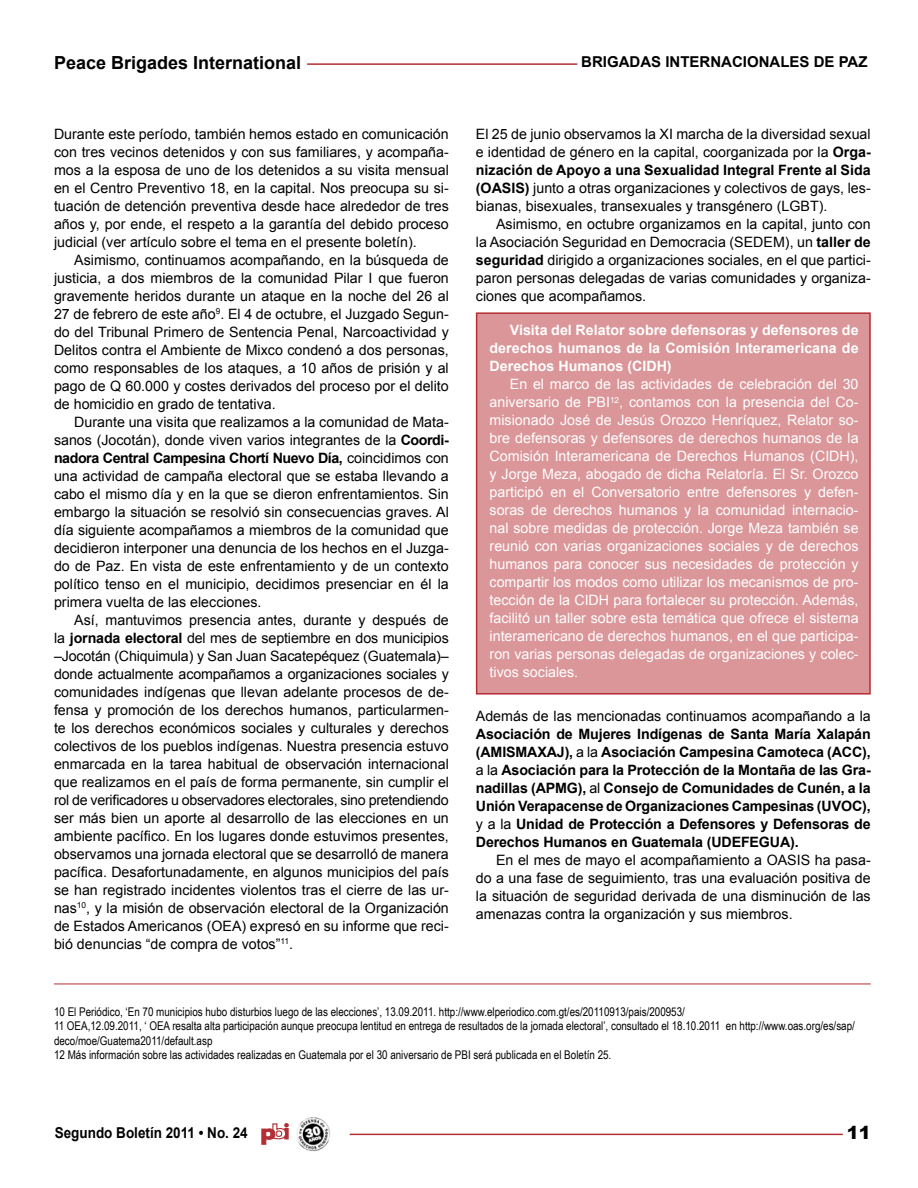
<style>
.page{position:relative;width:918px;height:1188px;background:#fff}
.page>*{position:absolute;margin:0;border:0;box-sizing:border-box;transform-origin:0 0}
.t1{font:700 18px "Arial";color:#000}
.t2{font:900 18px "Arial";color:#000}
.t3{font:700 15px "Arial";color:#000}
.t4{font:700 15px "Arial";color:#000;scale:.9 1}
.t5{font:14.25px/18px "Arial";color:#000;text-align:justify}
.t6{font:14.25px/18px "Arial";color:#fff;text-align:justify}
.t7{font:700 14.25px/18px "Arial";letter-spacing:-.01em;color:#000;text-align:justify}
.t8{font:700 14.25px/18px "Arial";color:#fff;text-align:justify}
.t9{font:12px/14.4px "Arial Narrow";color:#000}
.s1{font-weight:700}
.s2{font-weight:400}
</style>
<div class="page">
<hr style="left:350px;top:1134px;width:493px;height:1px;background:#b42e34">
<svg style="left:261px;top:1123px;width:27px;height:22px"></svg>
<hr style="left:307px;top:63px;width:270px;height:2px;background:#b42e34">
<img style="left:296px;top:1117px;width:35px;height:34px">
<div style="left:477px;top:313px;width:393px;height:381px;background:#da9699"></div>
<div style="left:476px;top:312px;width:395px;height:383px;border:2px solid #b42e34"></div>
<hr style="left:54px;top:984px;width:817px;height:1px;background:#b42e34">
<p class="t1" style="left:54px;top:53px;width:249px">Peace Brigades International</p>
<p class="t3" style="left:581px;top:54px;width:288px">BRIGADAS INTERNACIONALES DE PAZ</p>
<p class="t5" style="left:54px;top:125px;width:396px">Durante este período, también hemos estado en comunicación con tres vecinos detenidos y con sus familiares, y acompaña&shy;mos a la esposa de uno de los detenidos a su visita mensual en el Centro Preventivo 18, en la capital. Nos preocupa su si&shy;tuación de detención preventiva desde hace alrededor de tres años y, por ende, el respeto a la garantía del debido proceso judicial (ver artículo sobre el tema en el presente boletín).</p>
<p class="t5" style="left:54px;top:251px;width:396px;text-indent:20px">Asimismo, continuamos acompañando, en la búsqueda de justicia, a dos miembros de la comunidad Pilar I que fueron gravemente heridos durante un ataque en la noche del 26 al 27 de febrero de este año<sup>9</sup>. El 4 de octubre, el Juzgado Segun&shy;do del Tribunal Primero de Sentencia Penal, Narcoactividad y Delitos contra el Ambiente de Mixco condenó a dos personas, como responsables de los ataques, a 10 años de prisión y al pago de Q 60.000 y costes derivados del proceso por el delito de homicidio en grado de tentativa.</p>
<p class="t5" style="left:54px;top:413px;width:396px;text-indent:20px">Durante una visita que realizamos a la comunidad de Mata&shy;sanos (Jocotán), donde viven varios integrantes de la <span class="s1">Coordi&shy;nadora Central Campesina Chortí Nuevo Día,</span> coincidimos con una actividad de campaña electoral que se estaba llevando a cabo el mismo día y en la que se dieron enfrentamientos. Sin embargo la situación se resolvió sin consecuencias graves. Al día siguiente acompañamos a miembros de la comunidad que decidieron interponer una denuncia de los hechos en el Juzga&shy;do de Paz. En vista de este enfrentamiento y de un contexto político tenso en el municipio, decidimos presenciar en él la primera vuelta de las elecciones.</p>
<p class="t5" style="left:54px;top:611px;width:396px;text-indent:20px">Así, mantuvimos presencia antes, durante y después de la <span class="s1">jornada electoral</span> del mes de septiembre en dos municipios –Jocotán (Chiquimula) y San Juan Sacatepéquez (Guatemala)– donde actualmente acompañamos a organizaciones sociales y comunidades indígenas que llevan adelante procesos de de&shy;fensa y promoción de los derechos humanos, particularmen&shy;te los derechos económicos sociales y culturales y derechos colectivos de los pueblos indígenas. Nuestra presencia estuvo enmarcada en la tarea habitual de observación internacional que realizamos en el país de forma permanente, sin cumplir el rol de verificadores u observadores electorales, sino pretendiendo ser más bien un aporte al desarrollo de las elecciones en un ambiente pacífico. En los lugares donde estuvimos presentes, observamos una jornada electoral que se desarrolló de manera pacífica. Desafortunadamente, en algunos municipios del país se han registrado incidentes violentos tras el cierre de las ur&shy;nas<sup>10</sup>, y la misión de observación electoral de la Organización de Estados Americanos (OEA) expresó en su informe que reci&shy;bió denuncias “de compra de votos”<sup>11</sup>.</p>
<p class="t5" style="left:476px;top:125px;width:396px">El 25 de junio observamos la XI marcha de la diversidad sexual e identidad de género en la capital, coorganizada por la <span class="s1">Orga&shy;nización de Apoyo a una Sexualidad Integral Frente al Sida (OASIS)</span> junto a otras organizaciones y colectivos de gays, les&shy;bianas, bisexuales, transexuales y transgénero (LGBT).</p>
<p class="t5" style="left:476px;top:215px;width:396px;text-indent:20px">Asimismo, en octubre organizamos en la capital, junto con la Asociación Seguridad en Democracia (SEDEM), un <span class="s1">taller de seguridad</span> dirigido a organizaciones sociales, en el que partici&shy;paron personas delegadas de varias comunidades y organiza&shy;ciones que acompañamos.</p>
<p class="t8" style="left:490px;top:321px;width:371px;text-indent:20px">Visita del Relator sobre defensoras y defensores de derechos humanos de la Comisión Interamericana de Derechos Humanos (CIDH)</p>
<p class="t6" style="left:490px;top:375px;width:371px;text-indent:20px">En el marco de las actividades de celebración del 30 aniversario de PBI<sup>12</sup>, contamos con la presencia del Co&shy;misionado José de Jesús Orozco Henríquez, Relator so&shy;bre defensoras y defensores de derechos humanos de la Comisión Interamericana de Derechos Humanos (CIDH), y Jorge Meza, abogado de dicha Relatoría. El Sr. Orozco participó en el Conversatorio entre defensores y defen&shy;soras de derechos humanos y la comunidad internacio&shy;nal sobre medidas de protección. Jorge Meza también se reunió con varias organizaciones sociales y de derechos humanos para conocer sus necesidades de protección y compartir los modos como utilizar los mecanismos de pro&shy;tección de la CIDH para fortalecer su protección. Además, facilitó un taller sobre esta temática que ofrece el sistema interamericano de derechos humanos, en el que participa&shy;ron varias personas delegadas de organizaciones y colec&shy;tivos sociales.</p>
<p class="t5" style="left:476px;top:707px;width:396px">Además de las mencionadas continuamos acompañando a la</p>
<p class="t7" style="left:476px;top:725px;width:396px">Asociación de Mujeres Indígenas de Santa María Xalapán (AMISMAXAJ), <span class="s2">a la</span> Asociación Campesina Camoteca (ACC), <span class="s2">a la</span> Asociación para la Protección de la Montaña de las Gra&shy;nadillas (APMG), <span class="s2">al</span> Consejo de Comunidades de Cunén, a la Unión Verapacense de Organizaciones Campesinas (UVOC), <span class="s2">y a la</span> Unidad de Protección a Defensores y Defensoras de Derechos Humanos en Guatemala (UDEFEGUA).</p>
<p class="t5" style="left:476px;top:851px;width:396px;text-indent:20px">En el mes de mayo el acompañamiento a OASIS ha pasa&shy;do a una fase de seguimiento, tras una evaluación positiva de la situación de seguridad derivada de una disminución de las amenazas contra la organización y sus miembros.</p>
<p class="t9" style="left:54px;top:1004px;width:802px">10 El Periódico, ‘En 70 municipios hubo disturbios luego de las elecciones’, 13.09.2011. http://www.elperiodico.com.gt/es/20110913/pais/200953/<br>11 OEA,12.09.2011, ‘ OEA resalta alta participación aunque preocupa lentitud en entrega de resultados de la jornada electoral’, consultado el 18.10.2011 en http://www.oas.org/es/sap/ deco/moe/Guatema2011/default.asp<br>12 Más información sobre las actividades realizadas en Guatemala por el 30 aniversario de PBI será publicada en el Boletín 25.</p>
<p class="t4" style="left:55px;top:1124px;width:216px">Segundo Boletín 2011 • No. 24</p>
<p class="t2" style="left:847px;top:1123px;width:26px">11</p>
</div>
